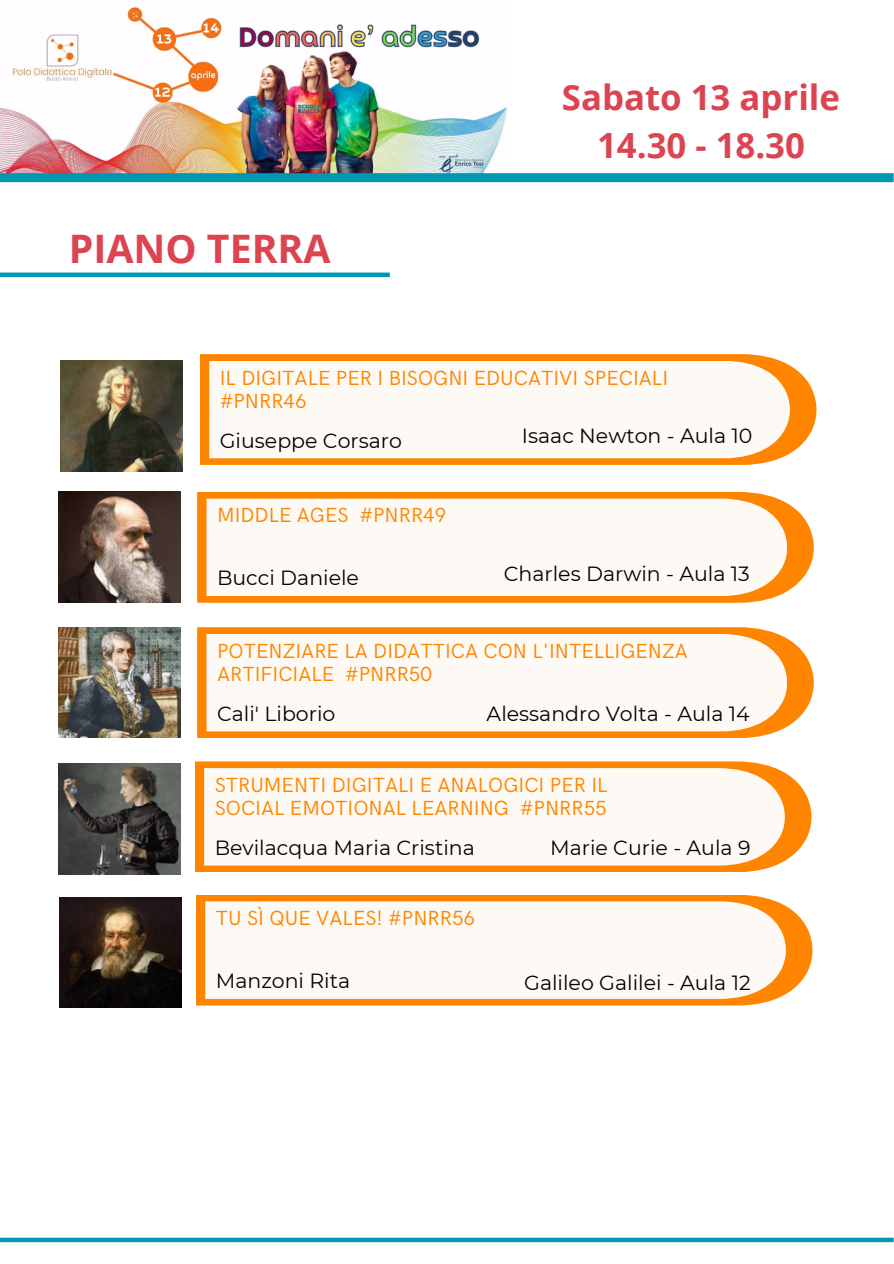
<style>
.page{position:relative;width:894px;height:1264px;background:#fff}
.page>*{position:absolute;margin:0;border:0;box-sizing:border-box;transform-origin:0 0}
.t1{font:700 39.3px "Open Sans";color:#db4450}
.t2{font:700 34.8px/48px "Open Sans";color:#db4450;text-align:center}
.t3{font:20.55px/23.1px "HK Grotesk";color:#ff8500}
.t4{font:20.55px "Montserrat";color:#040202}
</style>
<div class="page">
<img style="left:60px;top:897px;width:121px;height:110px">
<svg style="left:196px;top:895px;width:616px;height:110px;background:#fe992a"></svg>
<div style="left:205px;top:901px;width:580px;height:97px;background:#fdfaf5"></div>
<img style="left:61px;top:361px;width:121px;height:110px">
<svg style="left:200px;top:354px;width:616px;height:111px;background:#fe9827"></svg>
<div style="left:209px;top:361px;width:580px;height:97px;background:#fdfaf5"></div>
<img style="left:59px;top:627px;width:121px;height:110px">
<svg style="left:197px;top:627px;width:616px;height:111px;background:#fe9828"></svg>
<div style="left:206px;top:634px;width:581px;height:97px;background:#fdfaf5"></div>
<img style="left:0;top:7px;width:506px;height:166px">
<div style="left:0;top:173px;width:893px;height:9px;background:#0097b2"></div>
<div style="left:0;top:1237px;width:893px;height:5px;background:#0097b2"></div>
<div style="left:0;top:272px;width:390px;height:5px;background:#0097b2"></div>
<img style="left:59px;top:492px;width:121px;height:110px">
<svg style="left:197px;top:492px;width:616px;height:110px;background:#ff9522"></svg>
<div style="left:206px;top:498px;width:581px;height:98px;background:#fdfaf5"></div>
<img style="left:59px;top:763px;width:121px;height:111px">
<svg style="left:195px;top:761px;width:616px;height:111px;background:#fe9b2e"></svg>
<div style="left:204px;top:768px;width:580px;height:97px;background:#fdfaf5"></div>
<h2 class="t1" style="left:69px;top:221px;width:263px">PIANO TERRA</h2>
<p class="t2" style="left:561px;top:72px;width:279px">Sabato 13 aprile<br>14.30 - 18.30</p>
<p class="t3" style="left:220px;top:367px;width:450px">IL DIGITALE PER I BISOGNI EDUCATIVI SPECIALI #PNRR46</p>
<p class="t4" style="left:220px;top:427px;width:184px">Giuseppe Corsaro</p>
<p class="t3" style="left:217px;top:504px;width:231px">MIDDLE AGES #PNRR49</p>
<h3 class="t4" style="left:217px;top:565px;width:143px">Bucci Daniele</h3>
<p class="t4" style="left:522px;top:423px;width:232px">Isaac Newton - Aula 10</p>
<p class="t4" style="left:503px;top:561px;width:247px">Charles Darwin - Aula 13</p>
<p class="t3" style="left:217px;top:640px;width:472px">POTENZIARE LA DIDATTICA CON L'INTELLIGENZA<br>ARTIFICIALE #PNRR50</p>
<h3 class="t4" style="left:217px;top:700px;width:120px">Cali' Liborio</h3>
<h3 class="t4" style="left:486px;top:700px;width:264px">Alessandro Volta - Aula 14</h3>
<p class="t3" style="left:215px;top:774px;width:394px">STRUMENTI DIGITALI E ANALOGICI PER IL<br>SOCIAL EMOTIONAL LEARNING #PNRR55</p>
<p class="t4" style="left:550px;top:835px;width:202px">Marie Curie - Aula 9</p>
<h3 class="t4" style="left:215px;top:835px;width:261px">Bevilacqua Maria Cristina</h3>
<h3 class="t3" style="left:216px;top:907px;width:261px">TU SÌ QUE VALES! #PNRR56</h3>
<h1 class="t4" style="left:216px;top:968px;width:136px">Manzoni Rita</h1>
<p class="t4" style="left:524px;top:970px;width:228px">Galileo Galilei - Aula 12</p>
</div>
